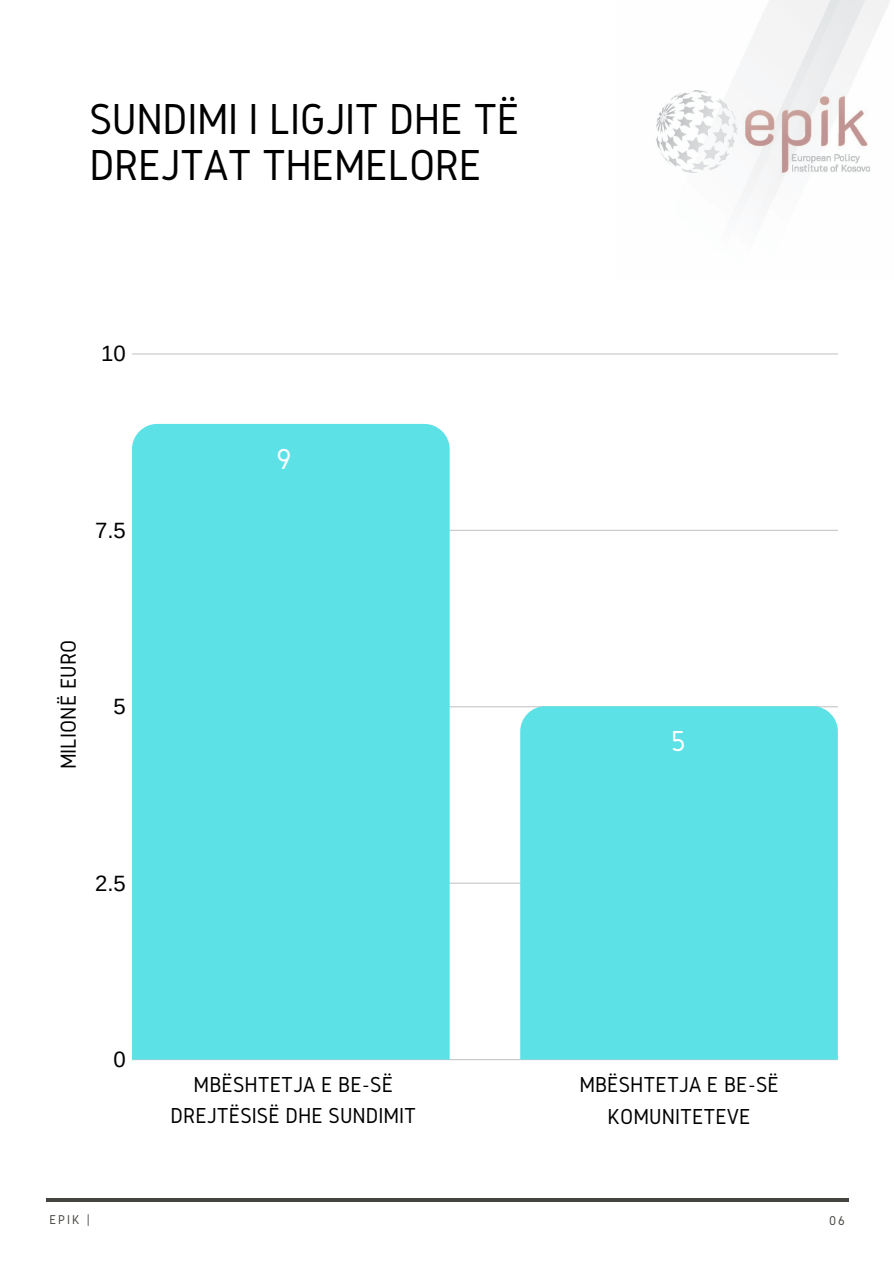
<style>
.page{position:relative;width:894px;height:1264px;background:#fff}
.page>*{position:absolute;margin:0;border:0;box-sizing:border-box;transform-origin:0 0}
.t1{font:45px/46.2px "Gidole";letter-spacing:-.01em;color:#000}
.t2{font:30px "Gidole";color:#fff}
.t3{font:22.5px/31px "Gidole";color:#000;text-align:center}
.t4{font:22.05px "Arimo";color:#000}
.t5{font:13.2px "Gidole";letter-spacing:.15em;color:#444440}
</style>
<div class="page">
<hr style="left:46px;top:1198px;width:802px;height:3px;background:#444440">
<img style="left:656px;top:0;width:234px;height:203px">
<hr style="left:132px;top:353px;width:705px;height:1px;background:#222">
<hr style="left:132px;top:530px;width:705px;height:1px;background:#222">
<hr style="left:132px;top:706px;width:705px;height:1px;background:#222">
<hr style="left:132px;top:882px;width:705px;height:1px;background:#222">
<hr style="left:132px;top:1058px;width:705px;height:2px;background:#222">
<div style="left:132px;top:424px;width:317px;height:635px;background:#5ce1e6"></div>
<div style="left:520px;top:706px;width:317px;height:353px;background:#5ce1e6"></div>
<h1 class="t1" style="left:89px;top:95px;width:432px">SUNDIMI I LIGJIT DHE TË<br>DREJTAT THEMELORE</h1>
<p class="t4" style="left:101px;top:341px;width:26px">10</p>
<p class="t4" style="left:95px;top:518px;width:32px">7.5</p>
<p class="t3" style="left:52px;top:769px;width:131px;rotate:-90deg">MILIONË EURO</p>
<p class="t4" style="left:113px;top:694px;width:14px">5</p>
<p class="t4" style="left:95px;top:870px;width:32px">2.5</p>
<h2 class="t2" style="left:276px;top:442px;width:17px">9</h2>
<h2 class="t2" style="left:670px;top:724px;width:16px">5</h2>
<p class="t4" style="left:113px;top:1047px;width:14px">0</p>
<p class="t3" style="left:170px;top:1068px;width:247px">MBËSHTETJA E BE-SË<br>DREJTËSISË DHE SUNDIMIT</p>
<p class="t3" style="left:579px;top:1068px;width:201px">MBËSHTETJA E BE-SË<br>KOMUNITETEVE</p>
<p class="t5" style="left:49px;top:1212px;width:42px">EPIK |</p>
<p class="t5" style="left:828px;top:1213px;width:17px">06</p>
</div>
